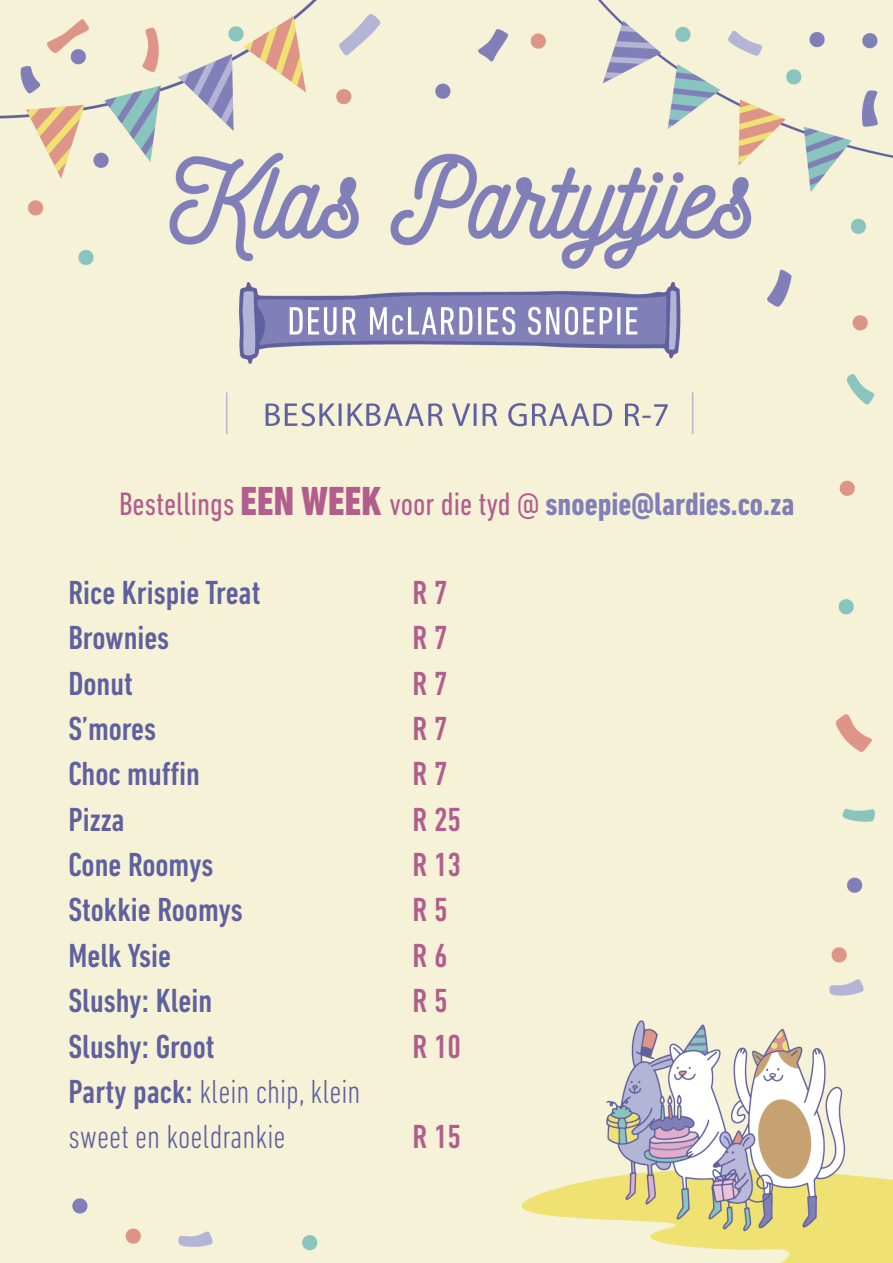
<style>
.page{position:relative;width:893px;height:1263px;background:#fff}
.page>*{position:absolute;margin:0;border:0;box-sizing:border-box;transform-origin:0 0}
.t1{font:500 condensed 34.05px "DIN Next LT Pro";color:#5f609e}
.t2{font:300 condensed 34.05px "DIN Next LT Pro";color:#5f609e}
.t3{font:500 condensed 34.05px "DIN Next LT Pro";color:#b25e8d}
.t4{font:condensed 33px "DIN Next LT Pro";color:#b25e8d}
.s1{font-weight:800;font-size:41.25px}
.s2{font-weight:700;color:#807fb8}
.s3{font-weight:500}
</style>
<div class="page">
<img style="left:0;top:0;width:893px;height:1263px">
<p class="t4" style="left:119px;top:485px;width:677px">Bestellings <span class="s1">EEN WEEK</span> voor die tyd @ <span class="s2">snoepie@lardies.co.za</span></p>
<p class="t1" style="left:68px;top:573px;width:193px">Rice Krispie Treat</p>
<p class="t1" style="left:68px;top:618px;width:102px">Brownies</p>
<p class="t1" style="left:68px;top:664px;width:66px">Donut</p>
<p class="t1" style="left:68px;top:709px;width:89px">S’mores</p>
<p class="t1" style="left:68px;top:754px;width:133px">Choc muffin</p>
<p class="t1" style="left:68px;top:800px;width:58px">Pizza</p>
<p class="t1" style="left:68px;top:845px;width:146px">Cone Roomys</p>
<p class="t1" style="left:68px;top:891px;width:176px">Stokkie Roomys</p>
<p class="t1" style="left:68px;top:936px;width:104px">Melk Ysie</p>
<p class="t1" style="left:68px;top:981px;width:145px">Slushy: Klein</p>
<p class="t1" style="left:68px;top:1027px;width:147px">Slushy: Groot</p>
<p class="t2" style="left:68px;top:1072px;width:294px"><span class="s3">Party pack:</span> klein chip, klein</p>
<p class="t2" style="left:68px;top:1117px;width:219px">sweet en koeldrankie</p>
<p class="t3" style="left:413px;top:573px;width:36px">R 7</p>
<p class="t3" style="left:413px;top:618px;width:36px">R 7</p>
<p class="t3" style="left:413px;top:664px;width:36px">R 7</p>
<p class="t3" style="left:413px;top:709px;width:36px">R 7</p>
<p class="t3" style="left:413px;top:754px;width:36px">R 7</p>
<p class="t3" style="left:413px;top:800px;width:50px">R 25</p>
<p class="t3" style="left:413px;top:845px;width:50px">R 13</p>
<p class="t3" style="left:413px;top:891px;width:36px">R 5</p>
<p class="t3" style="left:413px;top:936px;width:36px">R 6</p>
<p class="t3" style="left:413px;top:981px;width:36px">R 5</p>
<p class="t3" style="left:413px;top:1027px;width:50px">R 10</p>
<p class="t3" style="left:413px;top:1117px;width:50px">R 15</p>
</div>
